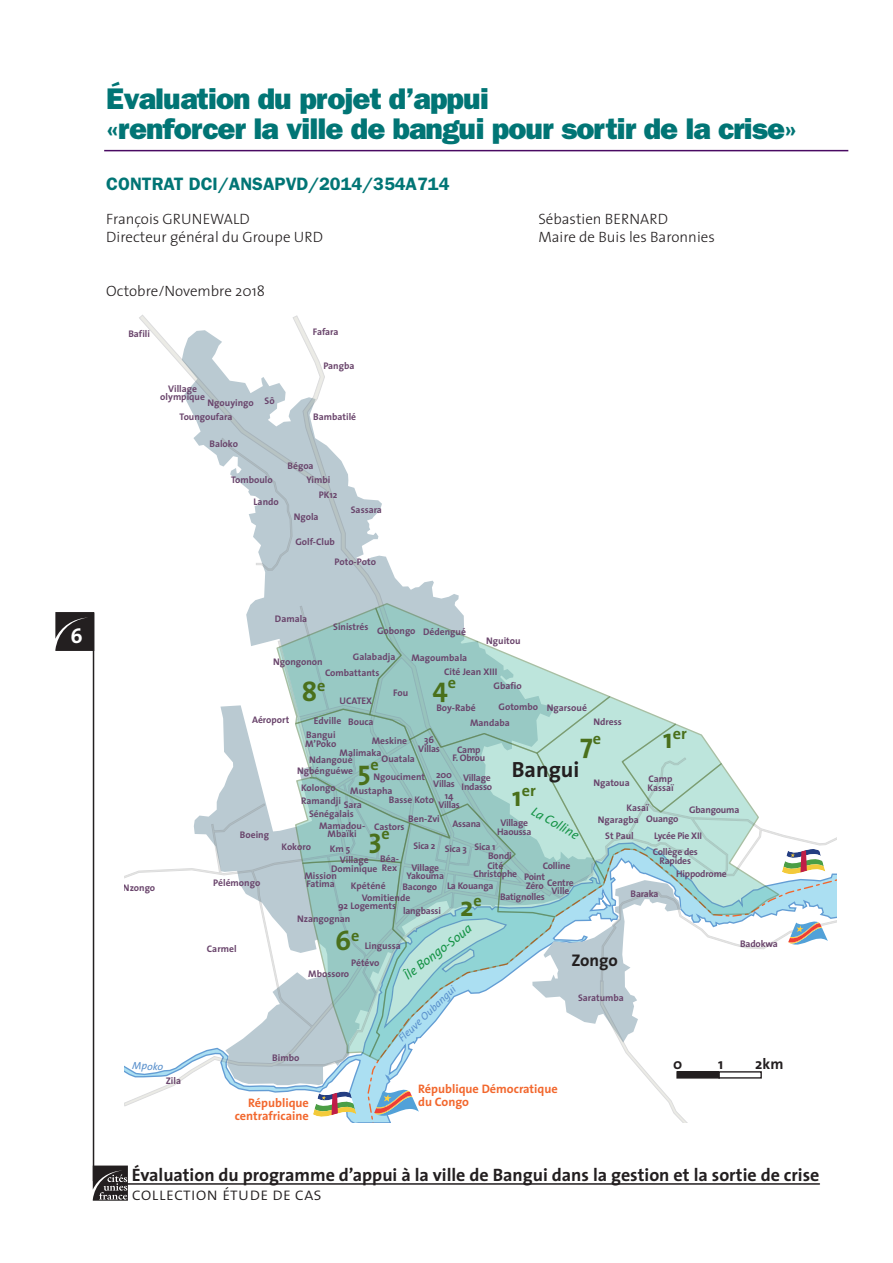
<style>
.page{position:relative;width:893px;height:1263px;background:#fff}
.page>*{position:absolute;margin:0;border:0;box-sizing:border-box;transform-origin:0 0}
.t1{font:800 30px/30px "Franklin Gothic";letter-spacing:-.03em;color:#017575}
.t2{font:700 27.75px "The Sans";color:#4a701b}
.t3{font:700 22.05px "The Sans";color:#231f20}
.t4{font:700 21px "The Sans";color:#fff}
.t5{font:700 18px "The Sans";color:#231f20}
.t6{font:600 18px "Franklin Gothic";color:#017575}
.t7{font:18px "The Sans Light Caps";color:#231f20}
.t8{font:700 16.95px "The Sans";color:#231f20}
.t9{font:700 16.2px "The Sans";color:#4a701b}
.t10{font:700 15.15px "The Sans";color:#231f20}
.t11{font:300 15px "The Sans";color:#231f20}
.t12{font:italic 12.9px "The Sans";color:#159346}
.t13{font:700 12.3px/12.6px "The Sans";color:#f2672d;text-align:right}
.t14{font:italic 10.5px "The Sans";color:#5990cc}
.t15{font:700 9.6px/8.7px "The Sans";color:#6a456c}
.t16{font:700 9.6px/8.7px "The Sans";letter-spacing:-.02em;color:#6a456c;text-align:center}
.s1{font-size:27.75px}
</style>
<div class="page">
<hr style="left:93px;top:613px;width:1px;height:568px;background:#231f20">
<hr style="left:125px;top:1183px;width:694px;height:2px;background:#231f20">
<svg style="left:55px;top:612px;width:39px;height:39px;background:#2f2c2d"></svg>
<svg style="left:93px;top:1165px;width:35px;height:36px"></svg>
<svg style="left:124px;top:315px;width:335px;height:792px"></svg>
<svg style="left:221px;top:437px;width:72px;height:134px"></svg>
<svg style="left:367px;top:1077px;width:395px;height:37px"></svg>
<svg style="left:313px;top:1091px;width:43px;height:27px"></svg>
<svg style="left:276px;top:603px;width:560px;height:474px"></svg>
<svg style="left:370px;top:1087px;width:49px;height:36px"></svg>
<div style="left:677px;top:1072px;width:42px;height:6px;background:#231f20"></div>
<div style="left:676px;top:1071px;width:44px;height:7px;border:1px solid #231f20"></div>
<div style="left:719px;top:1072px;width:42px;height:6px;background:#fff"></div>
<div style="left:718px;top:1071px;width:44px;height:7px;border:1px solid #231f20"></div>
<hr style="left:104px;top:150px;width:744px;height:1px;background:#490a62">
<h3 class="t4" style="left:71px;top:618px;width:14px">6</h3>
<h1 class="t1" style="left:106px;top:84px;width:692px">Évaluation du projet d’appui<br>«renforcer la ville de bangui pour sortir de la crise»</h1>
<h3 class="t6" style="left:106px;top:173px;width:345px">CONTRAT DCI/ANSAPVD/2014/354A714</h3>
<h3 class="t11" style="left:106px;top:206px;width:145px">François GRUNEWALD</h3>
<h3 class="t11" style="left:538px;top:206px;width:131px">Sébastien BERNARD</h3>
<h3 class="t11" style="left:106px;top:224px;width:218px">Directeur général du Groupe URD</h3>
<h3 class="t11" style="left:538px;top:224px;width:178px">Maire de Buis les Baronnies</h3>
<h3 class="t11" style="left:106px;top:278px;width:160px">Octobre/Novembre 2018</h3>
<p class="t15" style="left:128px;top:329px;width:23px">Bafili</p>
<p class="t15" style="left:160px;top:384px;width:46px;text-align:center">Village olympique</p>
<p class="t15" style="left:179px;top:395px;width:97px;line-height:14.2px;text-indent:28px">Ngouyingo Sô<br>Toungoufara</p>
<p class="t15" style="left:209px;top:439px;width:30px">Baloko</p>
<p class="t15" style="left:231px;top:475px;width:43px">Tomboulo</p>
<p class="t15" style="left:254px;top:497px;width:27px">Lando</p>
<p class="t15" style="left:313px;top:327px;width:27px">Fafara</p>
<p class="t15" style="left:323px;top:361px;width:33px">Pangba</p>
<p class="t15" style="left:313px;top:412px;width:44px">Bambatilé</p>
<p class="t15" style="left:288px;top:461px;width:28px">Bégoa</p>
<p class="t15" style="left:306px;top:476px;width:26px">Yimbi</p>
<p class="t15" style="left:319px;top:490px;width:20px">PK12</p>
<p class="t15" style="left:351px;top:505px;width:33px">Sassara</p>
<p class="t15" style="left:294px;top:512px;width:26px">Ngola</p>
<p class="t15" style="left:335px;top:532px;width:43px;line-height:19.8px;text-indent:-39px">Golf-Club<br>Poto-Poto</p>
<p class="t15" style="left:123px;top:883px;width:34px">Nzongo</p>
<p class="t14" style="left:133px;top:1057px;width:32px;rotate:1deg">Mpoko</p>
<p class="t15" style="left:166px;top:1076px;width:17px">Zila</p>
<p class="t15" style="left:275px;top:614px;width:34px">Damala</p>
<p class="t15" style="left:273px;top:657px;width:51px">Ngongonon</p>
<p class="t15" style="left:333px;top:622px;width:37px">Sinistrés</p>
<p class="t15" style="left:353px;top:652px;width:44px">Galabadja</p>
<p class="t15" style="left:377px;top:627px;width:90px">Gobongo Dédengué</p>
<p class="t15" style="left:486px;top:636px;width:36px">Nguitou</p>
<p class="t15" style="left:444px;top:650px;width:55px;line-height:14.7px;text-indent:-33px">Magoumbala<br>Cité Jean XIII</p>
<p class="t15" style="left:494px;top:681px;width:30px">Gbafio</p>
<p class="t15" style="left:436px;top:703px;width:41px">Boy-Rabé</p>
<p class="t15" style="left:325px;top:668px;width:56px">Combattants</p>
<p class="t15" style="left:340px;top:696px;width:34px">UCATEX</p>
<h2 class="t2" style="left:432px;top:664px;width:25px">4<sup>e</sup></h2>
<h2 class="t2" style="left:302px;top:668px;width:25px">8<sup>e</sup></h2>
<p class="t15" style="left:393px;top:688px;width:17px">Fou</p>
<p class="t15" style="left:470px;top:699px;width:118px;line-height:15.5px;text-indent:28px">Gotombo Ngarsoué<br>Mandaba</p>
<p class="t15" style="left:252px;top:715px;width:39px">Aéroport</p>
<p class="t15" style="left:306px;top:713px;width:69px;line-height:14.1px;text-indent:8px">Edville Bouca<br>Bangui</p>
<p class="t15" style="left:305px;top:739px;width:33px">M’Poko</p>
<p class="t15" style="left:382px;top:731px;width:35px;line-height:18.6px;text-indent:-10px">Meskine<br>Ouatala</p>
<p class="t15" style="left:350px;top:769px;width:76px;line-height:14px;text-indent:23px">Ngouciment<br>Mustapha</p>
<p class="t15" style="left:408px;top:790px;width:33px;line-height:18.9px;text-indent:-19px">Basse Koto<br>Ben-Zvi</p>
<p class="t15" style="left:240px;top:830px;width:31px">Boeing</p>
<p class="t15" style="left:282px;top:842px;width:31px">Kokoro</p>
<p class="t15" style="left:304px;top:871px;width:34px">Mission<br>Fatima</p>
<p class="t15" style="left:593px;top:717px;width:30px">Ndress</p>
<h3 class="t9" style="left:663px;top:720px;width:25px"><span class="s1">1</span>er</h3>
<h2 class="t2" style="left:580px;top:720px;width:22px">7<sup>e</sup></h2>
<p class="t15" style="left:418px;top:735px;width:23px;text-align:center">36<br>Villas</p>
<p class="t16" style="left:452px;top:745px;width:34px">Camp<br>F. Obrou</p>
<p class="t15" style="left:297px;top:743px;width:86px;line-height:18.3px;text-indent:42px">Malimaka<br>Ngbénguéwe</p>
<p class="t15" style="left:309px;top:755px;width:45px">Ndangoué</p>
<h3 class="t3" style="left:512px;top:751px;width:69px">Bangui</h3>
<h2 class="t2" style="left:358px;top:747px;width:23px">5<sup>e</sup></h2>
<p class="t16" style="left:433px;top:770px;width:23px;text-align:left">200<br>Villas</p>
<p class="t15" style="left:438px;top:791px;width:23px;text-align:center">14<br>Villas</p>
<p class="t16" style="left:462px;top:773px;width:32px;text-align:left">Village<br>Indasso</p>
<p class="t15" style="left:647px;top:774px;width:28px">Camp<br>Kassaï</p>
<p class="t15" style="left:593px;top:778px;width:38px">Ngatoua</p>
<p class="t15" style="left:598px;top:802px;width:52px;line-height:12.1px;text-indent:29px">Kasaï<br>Ngaragba</p>
<p class="t15" style="left:605px;top:832px;width:30px">St Paul</p>
<p class="t16" style="left:653px;top:828px;width:51px;line-height:16px;text-align:left">Lycée Pie XII<br>Collège des</p>
<p class="t16" style="left:676px;top:854px;width:52px;line-height:13.4px;text-align:left;text-indent:-17px">Rapides<br>Hippodrome</p>
<p class="t15" style="left:631px;top:889px;width:29px">Baraka</p>
<p class="t15" style="left:301px;top:781px;width:62px;line-height:12.5px">Kolongo<br>Ramandji Sara</p>
<h3 class="t9" style="left:512px;top:777px;width:25px"><span class="s1">1</span>er</h3>
<p class="t16" style="left:689px;top:805px;width:52px">Gbangouma</p>
<h3 class="t12" style="left:538px;top:801px;width:54px;rotate:29deg">La Colline</h3>
<p class="t15" style="left:319px;top:808px;width:48px;line-height:11.4px;text-indent:-10px">Sénégalais<br>Mamadou-</p>
<p class="t15" style="left:328px;top:829px;width:30px">Mbaïki</p>
<p class="t15" style="left:646px;top:814px;width:34px">Ouango</p>
<p class="t16" style="left:497px;top:818px;width:36px">Village<br>Haoussa</p>
<p class="t15" style="left:452px;top:819px;width:30px">Assana</p>
<p class="t16" style="left:473px;top:861px;width:45px">Cité<br>Christophe</p>
<p class="t15" style="left:447px;top:881px;width:48px">La Kouanga</p>
<p class="t15" style="left:374px;top:822px;width:32px">Castors</p>
<p class="t15" style="left:380px;top:854px;width:20px">Béa-<br>Rex</p>
<h2 class="t2" style="left:369px;top:815px;width:22px">3<sup>e</sup></h2>
<p class="t16" style="left:413px;top:842px;width:84px">Sica 2 Sica 3 Sica 1</p>
<p class="t15" style="left:340px;top:843px;width:30px;line-height:11.1px;text-indent:-10px">Km 5<br>Village</p>
<p class="t15" style="left:331px;top:864px;width:48px">Dominique</p>
<p class="t15" style="left:488px;top:852px;width:25px">Bondi</p>
<p class="t16" style="left:543px;top:857px;width:32px;line-height:16.8px">Colline<br>Centre</p>
<p class="t15" style="left:552px;top:886px;width:19px">Ville</p>
<p class="t16" style="left:407px;top:863px;width:39px">Village<br>Yakouma</p>
<p class="t15" style="left:402px;top:882px;width:36px">Bacongo</p>
<p class="t16" style="left:403px;top:906px;width:39px">langbassi</p>
<p class="t15" style="left:524px;top:872px;width:23px">Point<br>Zéro</p>
<p class="t16" style="left:500px;top:892px;width:46px">Batignolles</p>
<p class="t15" style="left:213px;top:878px;width:49px">Pélémongo</p>
<p class="t15" style="left:362px;top:879px;width:50px;line-height:12.1px;text-indent:-11px">Kpéténé<br>Vomitiende</p>
<p class="t15" style="left:297px;top:900px;width:101px;line-height:12.1px;text-indent:41px">92 Logements<br>Nzangognan</p>
<p class="t15" style="left:351px;top:937px;width:51px;line-height:17.2px;text-indent:14px">Lingussa<br>Pétévo</p>
<p class="t15" style="left:308px;top:970px;width:43px">Mbossoro</p>
<h2 class="t2" style="left:460px;top:883px;width:23px">2<sup>e</sup></h2>
<h3 class="t12" style="left:399px;top:968px;width:83px;rotate:-38deg">Île Bongo-Soua</h3>
<h2 class="t2" style="left:335px;top:917px;width:26px">6<sup>e</sup></h2>
<p class="t15" style="left:740px;top:939px;width:39px">Badokwa</p>
<p class="t15" style="left:207px;top:944px;width:31px">Carmel</p>
<h3 class="t8" style="left:571px;top:946px;width:48px">Zongo</h3>
<p class="t15" style="left:272px;top:1053px;width:29px">Bimbo</p>
<p class="t13" style="left:235px;top:1096px;width:76px">République centrafricaine</p>
<p class="t14" style="left:394px;top:1033px;width:77px;rotate:-44deg">Fleuve Oubangui</p>
<p class="t13" style="left:418px;top:1082px;width:141px;text-align:left">République Démocratique du Congo</p>
<p class="t15" style="left:578px;top:993px;width:47px">Saratumba</p>
<h3 class="t10" style="left:673px;top:1051px;width:11px">0</h3>
<h3 class="t10" style="left:718px;top:1051px;width:7px">1</h3>
<h3 class="t10" style="left:755px;top:1051px;width:30px">2km</h3>
<h3 class="t5" style="left:132px;top:1160px;width:689px">Évaluation du programme d’appui à la ville de Bangui dans la gestion et la sortie de crise</h3>
<h3 class="t7" style="left:132px;top:1178px;width:191px">collection étude de cas</h3>
</div>
